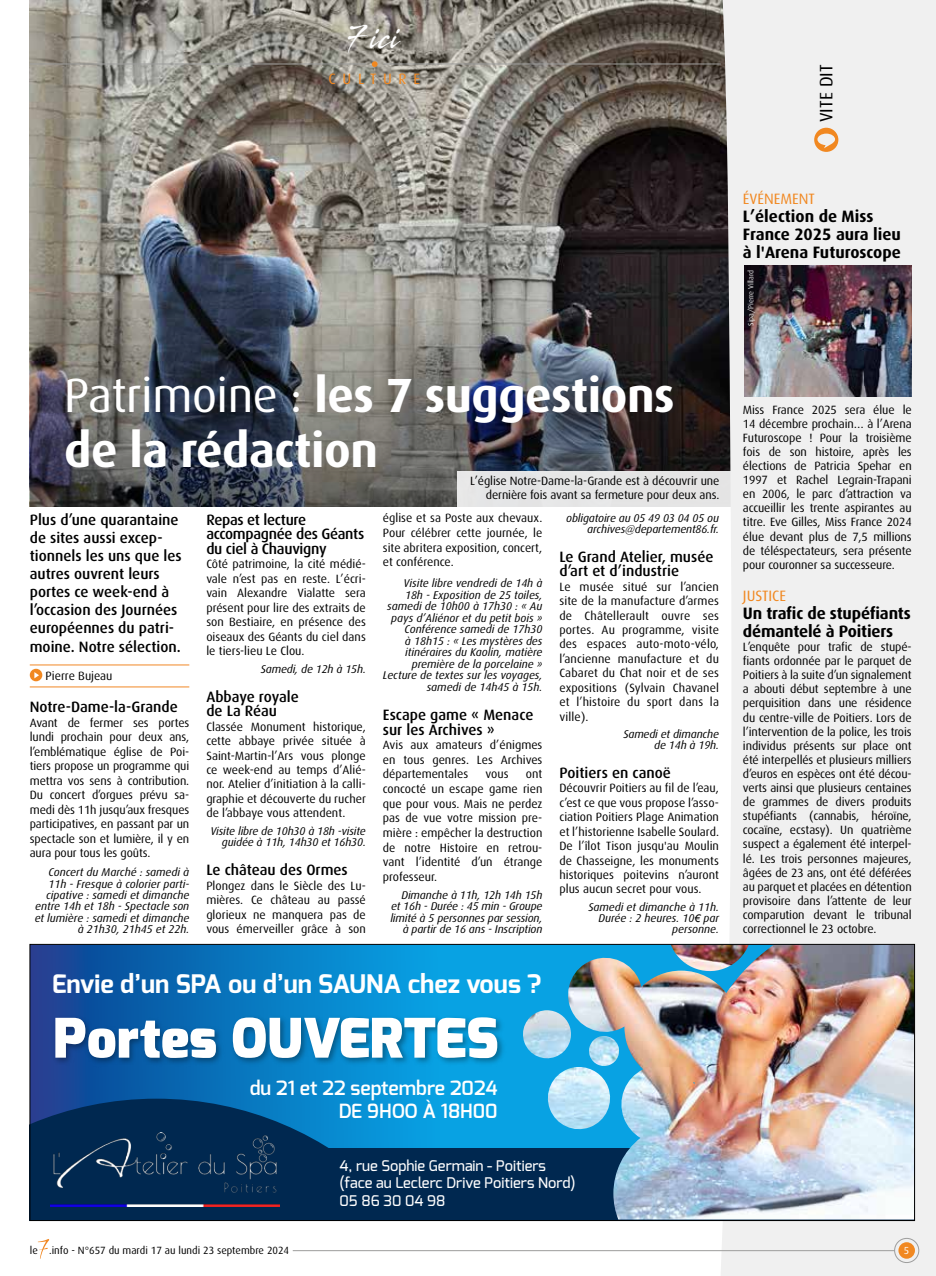
<style>
.page{position:relative;width:936px;height:1276px;background:#fff}
.page>*{position:absolute;margin:0;border:0;box-sizing:border-box;transform-origin:0 0}
.t1{font:900 54.45px "Exo";color:#fff}
.t2{font:700 48px/55.5px "Dax";letter-spacing:-.01em;color:#fff}
.t3{font:30px "Stingray";color:#fff;scale:.74 1}
.t4{font:700 25.5px "Exo";color:#fff}
.t5{font:600 19.5px/23.5px "Exo";color:#fff;text-align:right}
.t6{font:18px "Dax";color:#000}
.t7{font:700 16.5px/18px "Dax";letter-spacing:-.01em;color:#000}
.t8{font:500 15px/18.1px "Dax";color:#000}
.t9{font:500 15px/14.5px "Dax";letter-spacing:-.02em;color:#000}
.t10{font:15px "Dax";color:#f18821}
.t11{font:15px "Dax";letter-spacing:.45em;color:#f18821}
.t12{font:500 14.7px/17.7px "Exo";color:#fff}
.t13{font:12px/14.1px "Dax";letter-spacing:-.005em;color:#000;text-align:justify}
.t14{font:italic 11.25px/11.6px "Dax";color:#000;text-align:right}
.t15{font:10.5px "Dax";color:#000}
.t16{font:10.2px "Dax";color:#fff}
.t17{font:7.5px "Dax";letter-spacing:-.01em;color:#fff}
.s1{font-weight:400}
.s2{font-family:"Arial";font-size:10.5px}
</style>
<div class="page">
<img style="left:30px;top:0;width:689px;height:270px">
<img style="left:30px;top:270px;width:689px;height:236px">
<div style="left:457px;top:471px;width:313px;height:35px;background:#e5e5e5"></div>
<svg style="left:719px;top:0;width:216px;height:1276px;fill:#f0f0f0"></svg>
<svg style="left:814px;top:128px;width:24px;height:24px"></svg>
<hr style="left:30px;top:64px;width:336px;height:1px;background:#9d9d9c">
<hr style="left:383px;top:64px;width:337px;height:1px;background:#9d9d9c">
<hr style="left:30px;top:664px;width:159px;height:1px;background:#f18825">
<svg style="left:30px;top:669px;width:12px;height:12px"></svg>
<hr style="left:30px;top:686px;width:159px;height:1px;background:#f18825">
<svg style="left:32px;top:946px;width:488px;height:202px;background:#0a7cc3"></svg>
<div style="left:30px;top:1148px;width:884px;height:72px;background:#002850"></div>
<svg style="left:32px;top:1098px;width:449px;height:109px;fill:#002850"></svg>
<img style="left:51px;top:1132px;width:229px;height:74px">
<img style="left:520px;top:946px;width:392px;height:272px">
<img style="left:48px;top:1005px;width:461px;height:80px">
<svg style="left:372px;top:61px;width:5px;height:6px"></svg>
<hr style="left:293px;top:1250px;width:601px;height:1px;background:#9d9d9c">
<svg style="left:38px;top:1239px;width:11px;height:19px"></svg>
<div style="left:898px;top:1242px;width:16px;height:16px;background:#f18821;border-radius:50%"></div>
<div style="left:894px;top:1238px;width:24px;height:24px;border:1px solid #9d9d9c;border-radius:50%"></div>
<img style="left:744px;top:266px;width:167px;height:130px">
<h3 class="t3" style="left:346px;top:18px;width:74px">7 ici</h3>
<p class="t11" style="left:328px;top:71px;width:93px">CULTURE</p>
<h3 class="t6" style="left:816px;top:122px;width:59px;rotate:-90deg">VITE DIT</h3>
<h2 class="t2" style="left:64px;top:367px;width:612px"><span class="s1">Patrimoine :</span> les 7 suggestions de la rédaction</h2>
<p class="t8" style="left:30px;top:510px;width:153px">Plus d’une quarantaine de sites aussi excep&shy;tionnels les uns que les autres ouvrent leurs portes ce week-end à l’occasion des Journées européennes du patri&shy;moine. Notre sélection.</p>
<p class="t13" style="left:46px;top:668px;width:68px">Pierre Bujeau</p>
<p class="t8" style="left:30px;top:698px;width:149px">Notre-Dame-la-Grande</p>
<p class="t13" style="left:30px;top:715px;width:161px;line-height:14.5px">Avant de fermer ses portes lundi prochain pour deux ans, l’emblématique église de Poi&shy;tiers propose un programme qui mettra vos sens à contribution.<br>Du concert d’orgues prévu sa&shy;medi dès 11h jusqu’aux fresques participatives, en passant par un spectacle son et lumière, il y en aura pour tous les goûts.</p>
<p class="t14" style="left:35px;top:867px;width:156px">Concert du Marché : samedi à<br>11h - Fresque à colorier parti&shy;cipative : samedi et dimanche entre 14h et 18h - Spectacle son et lumière : samedi et dimanche à 21h30, 21h45 et 22h.</p>
<p class="t9" style="left:206px;top:512px;width:159px">Repas et lecture accompagnée des Géants du ciel à Chauvigny</p>
<p class="t13" style="left:206px;top:557px;width:161px;line-height:14.5px">Côté patrimoine, la cité médié&shy;vale n’est pas en reste. L’écri&shy;vain Alexandre Vialatte sera présent pour lire des extraits de son Bestiaire, en présence des oiseaux des Géants du ciel dans le tiers-lieu Le Clou.</p>
<p class="t14" style="left:261px;top:663px;width:107px">Samedi, de 12h à 15h.</p>
<p class="t8" style="left:206px;top:689px;width:94px;line-height:14.5px">Abbaye royale de La Réau</p>
<p class="t13" style="left:206px;top:719px;width:161px;line-height:14.5px">Classée Monument historique, cette abbaye privée située à Saint-Martin-l’Ars vous plonge ce week-end au temps d’Alié&shy;nor. Atelier d’initiation à la calli&shy;graphie et découverte du rucher de l’abbaye vous attendent.</p>
<p class="t14" style="left:210px;top:825px;width:157px">Visite libre de 10h30 à 18h -visite guidée à 11h, 14h30 et 16h30.</p>
<p class="t8" style="left:206px;top:861px;width:143px">Le château des Ormes</p>
<p class="t13" style="left:206px;top:878px;width:161px;line-height:14.5px">Plongez dans le Siècle des Lu&shy;mières. Ce château au passé glorieux ne manquera pas de vous émerveiller grâce à son</p>
<p class="t13" style="left:470px;top:474px;width:251px;line-height:13.5px;text-align:right">L’église Notre-Dame-la-Grande est à découvrir une dernière fois avant sa fermeture pour deux ans.</p>
<p class="t13" style="left:383px;top:511px;width:161px;line-height:14.7px">église et sa Poste aux chevaux.<br>Pour célébrer cette journée, le site abritera exposition, concert, et conférence.</p>
<p class="t14" style="left:383px;top:577px;width:161px">Visite libre vendredi de 14h à<br>18h - Exposition de 25 toiles, samedi de 10h00 à 17h30 : « Au pays d’Aliénor et du petit bois »<br>Conférence samedi de 17h30<br>à 18h15 : « Les mystères des itinéraires du Kaolin, matière première de la porcelaine »<br>Lecture de textes sur les voyages, samedi de 14h45 à 15h.</p>
<p class="t8" style="left:383px;top:707px;width:152px;line-height:14.7px">Escape game « Menace sur les Archives »</p>
<p class="t13" style="left:383px;top:738px;width:161px;line-height:14.7px">Avis aux amateurs d’énigmes en tous genres. Les Archives départementales</p>
<p class="t13" style="left:383px;top:767px;width:161px;line-height:14.7px;text-indent:143px">ont concocté un escape game rien que pour vous. Mais ne perdez pas de vue votre mission pre&shy;mière : empêcher la destruction de notre Histoire en retrou&shy;vant l’identité d’un étrange professeur.</p>
<p class="t14" style="left:390px;top:889px;width:153px">Dimanche à 11h, 12h 14h 15h et 16h - Durée : 45 min - Groupe limité à 5 personnes par session, à partir de 16 ans - Inscription</p>
<p class="t13" style="left:485px;top:767px;width:25px">vous</p>
<p class="t14" style="left:566px;top:512px;width:154px">obligatoire au 05 49 03 04 05 ou archives@departement86.fr.</p>
<p class="t8" style="left:559px;top:549px;width:155px;line-height:14.4px">Le Grand Atelier, musée d’art et d’industrie</p>
<p class="t13" style="left:559px;top:579px;width:161px">Le musée situé sur l’ancien site de la manufacture d’armes de Châtellerault ouvre ses portes. Au programme, visite des espaces auto-moto-vélo, l’ancienne manufacture et du Cabaret du Chat noir et de ses expositions (Sylvain Chavanel et l’histoire du sport dans la ville).</p>
<p class="t14" style="left:623px;top:728px;width:97px">Samedi et dimanche de 14h à 19h.</p>
<p class="t8" style="left:559px;top:764px;width:113px">Poitiers en canoë</p>
<p class="t13" style="left:559px;top:781px;width:161px">Découvrir Poitiers au fil de l’eau, c’est ce que vous propose l’asso&shy;ciation Poitiers Plage Animation et l’historienne Isabelle Soulard.<br>De l’îlot Tison jusqu'au Moulin de Chasseigne, les monuments historiques poitevins n’auront plus aucun secret pour vous.</p>
<p class="t14" style="left:588px;top:901px;width:132px">Samedi et dimanche à 11h.<br>Durée : 2 heures. 10<span class="s2">€</span> par personne.</p>
<h3 class="t4" style="left:52px;top:968px;width:490px">Envie d’un SPA ou d’un SAUNA chez vous ?</h3>
<h1 class="t1" style="left:53px;top:1003px;width:447px">Portes OUVERTES</h1>
<h3 class="t5" style="left:250px;top:1076px;width:249px">du 21 et 22 septembre 2024<br>DE 9HOO À 18H00</h3>
<p class="t12" style="left:339px;top:1156px;width:237px">4, rue Sophie Germain - Poitiers (face au Leclerc Drive Poitiers Nord)<br>05 86 30 04 98</p>
<p class="t10" style="left:742px;top:191px;width:73px">ÉVÉNEMENT</p>
<h3 class="t7" style="left:742px;top:208px;width:159px">L’élection de Miss<br>France 2025 aura lieu à l'Arena Futuroscope</h3>
<p class="t17" style="left:746px;top:326px;width:57px;rotate:-90deg">Sipa/Pierre Villard</p>
<p class="t13" style="left:742px;top:402px;width:170px">Miss France 2025 sera élue le 14 décembre prochain… à l’Arena Futuroscope ! Pour la troisième fois de son histoire, après les élections de Patricia Spehar en 1997 et Rachel Legrain-Trapani en 2006, le parc d’attraction va accueillir les trente aspirantes au titre. Eve Gilles, Miss France 2024 élue devant plus de 7,5 millions de téléspectateurs, sera présente pour couronner sa successeure.</p>
<p class="t10" style="left:742px;top:587px;width:45px">JUSTICE</p>
<h3 class="t7" style="left:742px;top:604px;width:169px">Un trafic de stupéfiants démantelé à Poitiers</h3>
<p class="t13" style="left:742px;top:640px;width:170px">L’enquête pour trafic de stupé&shy;fiants ordonnée par le parquet de Poitiers à la suite d’un signalement a abouti début septembre à une perquisition dans une résidence du centre-ville de Poitiers. Lors de l’intervention de la police, les trois individus présents sur place ont été interpellés et plusieurs milliers d’euros en espèces ont été décou&shy;verts ainsi que plusieurs centaines de grammes de divers produits stupéfiants (cannabis, héroïne, cocaïne, ecstasy). Un quatrième suspect a également été interpel&shy;lé. Les trois personnes majeures, âgées de 23 ans, ont été déférées au parquet et placées en détention provisoire dans l’attente de leur comparution devant le tribunal correctionnel le 23 octobre.</p>
<p class="t15" style="left:30px;top:1244px;width:261px">le .info - N°657 du mardi 17 au lundi 23 septembre 2024</p>
<p class="t16" style="left:903px;top:1244px;width:7px">5</p>
</div>
